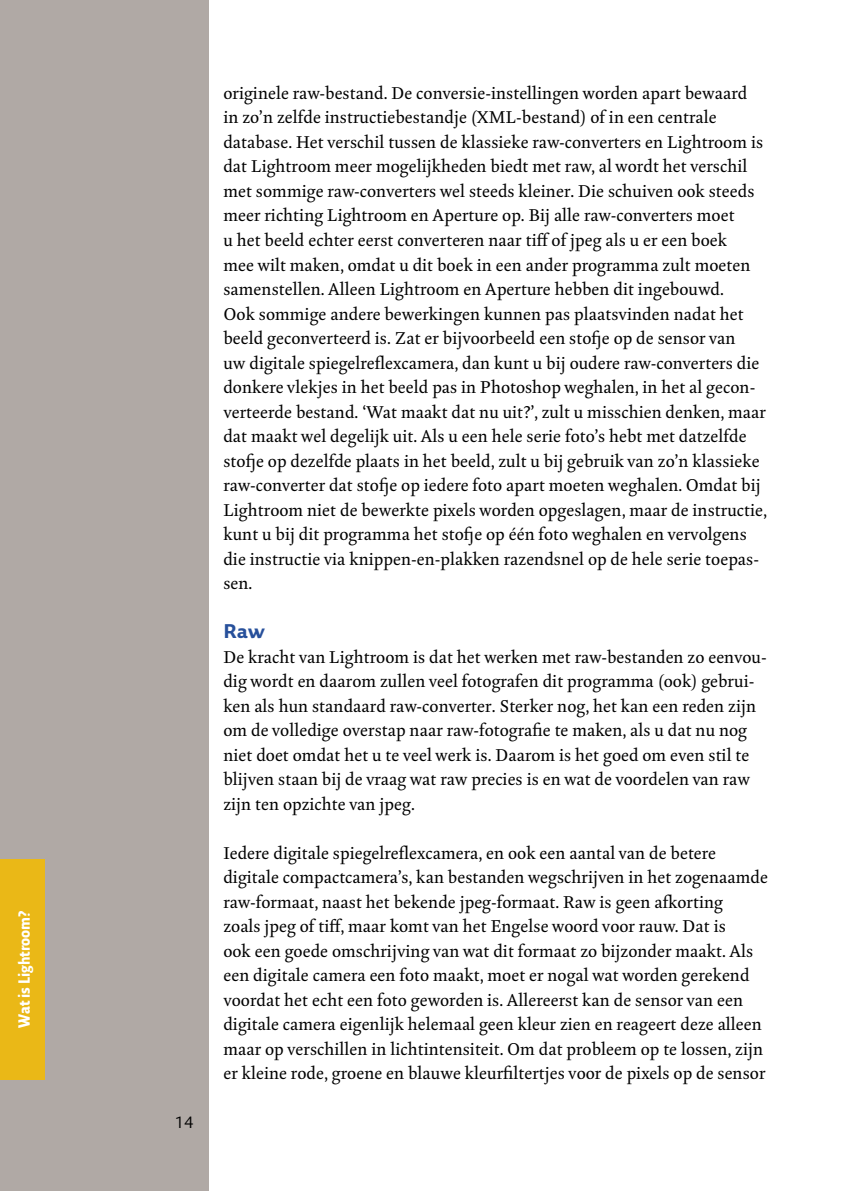
<style>
.page{position:relative;width:844px;height:1191px;background:#fff}
.page>*{position:absolute;margin:0;border:0;box-sizing:border-box;transform-origin:0 0}
.t1{font:700 19.25px "Fresco Sans";color:#27509b}
.t2{font:17.5px/24.5px "Kingfisher";color:#000}
.t3{font:700 15.75px "Fresco Sans Con";color:#fff}
.t4{font:15.75px "Fresco Sans";color:#000}
</style>
<div class="page">
<div style="left:0;top:0;width:208px;height:1191px;background:#b0a9a5"></div>
<div style="left:0;top:858px;width:45px;height:221px;background:#eab817"></div>
<p class="t3" style="left:15px;top:1027px;width:119px;rotate:-90deg">Wat is Lightroom?</p>
<p class="t4" style="left:175px;top:1113px;width:20px">14</p>
<p class="t2" style="left:223px;top:80px;width:545px">originele raw-bestand. De conversie-instellingen worden apart bewaard<br>in zo’n zelfde instructiebestandje (XML-bestand) of in een centrale database. Het verschil tussen de klassieke raw-converters en Lightroom is dat Lightroom meer mogelijkheden biedt met raw, al wordt het verschil met sommige raw-converters wel steeds kleiner. Die schuiven ook steeds meer richting Lightroom en Aperture op. Bij alle raw-converters moet<br>u het beeld echter eerst converteren naar tiff of jpeg als u er een boek<br>mee wilt maken, omdat u dit boek in een ander programma zult moeten samenstellen. Alleen Lightroom en Aperture hebben dit ingebouwd.<br>Ook sommige andere bewerkingen kunnen pas plaatsvinden nadat het beeld geconverteerd is. Zat er bijvoorbeeld een stofje op de sensor van<br>uw digitale spiegelreflexcamera, dan kunt u bij oudere raw-converters die donkere vlekjes in het beeld pas in Photoshop weghalen, in het al gecon&shy;verteerde bestand. ‘Wat maakt dat nu uit?’, zult u misschien denken, maar dat maakt wel degelijk uit. Als u een hele serie foto’s hebt met datzelfde stofje op dezelfde plaats in het beeld, zult u bij gebruik van zo’n klassieke raw-converter dat stofje op iedere foto apart moeten weghalen. Omdat bij Lightroom niet de bewerkte pixels worden opgeslagen, maar de instructie, kunt u bij dit programma het stofje op één foto weghalen en vervolgens die instructie via knippen-en-plakken razendsnel op de hele serie toepas&shy;sen.</p>
<p class="t1" style="left:223px;top:619px;width:43px">Raw</p>
<p class="t2" style="left:223px;top:644px;width:544px">De kracht van Lightroom is dat het werken met raw-bestanden zo eenvou&shy;dig wordt en daarom zullen veel fotografen dit programma (ook) gebrui&shy;ken als hun standaard raw-converter. Sterker nog, het kan een reden zijn om de volledige overstap naar raw-fotografie te maken, als u dat nu nog niet doet omdat het u te veel werk is. Daarom is het goed om even stil te blijven staan bij de vraag wat raw precies is en wat de voordelen van raw zijn ten opzichte van jpeg.</p>
<p class="t2" style="left:223px;top:840px;width:546px">Iedere digitale spiegelreflexcamera, en ook een aantal van de betere digitale compactcamera’s, kan bestanden wegschrijven in het zogenaamde raw-formaat, naast het bekende jpeg-formaat. Raw is geen afkorting<br>zoals jpeg of tiff, maar komt van het Engelse woord voor rauw. Dat is<br>ook een goede omschrijving van wat dit formaat zo bijzonder maakt. Als een digitale camera een foto maakt, moet er nogal wat worden gerekend voordat het echt een foto geworden is. Allereerst kan de sensor van een digitale camera eigenlijk helemaal geen kleur zien en reageert deze alleen maar op verschillen in lichtintensiteit. Om dat probleem op te lossen, zijn er kleine rode, groene en blauwe kleurfiltertjes voor de pixels op de sensor</p>
</div>
